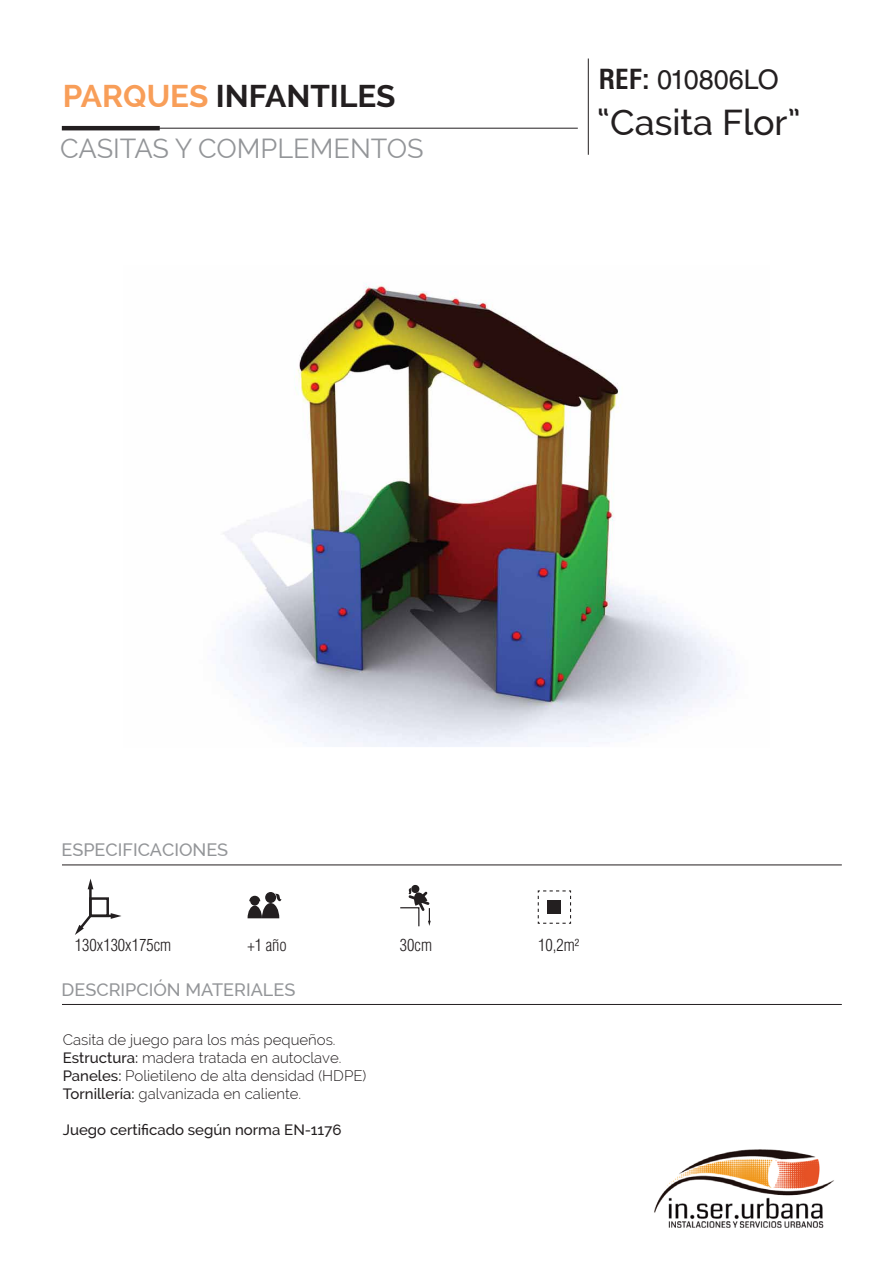
<style>
.page{position:relative;width:893px;height:1263px;background:#fff}
.page>*{position:absolute;margin:0;border:0;box-sizing:border-box;transform-origin:0 0}
.t1{font:500 36px "Raleway";color:#231f20}
.t2{font:700 31.5px "Raleway";color:#231f20}
.t3{font:27px "Raleway";color:#939598}
.t4{font:27px "Helvetica LT Std";color:#231f20}
.t5{font:500 18px "Raleway";color:#939598}
.t6{font:300 condensed 16.5px "Helvetica LT Std";color:#231f20}
.t7{font:300 15px/18px "Raleway";color:#231f20}
.t8{font:500 15px "Raleway";color:#231f20}
.s1{color:#f89e59}
.s2{font-weight:700;font-stretch:condensed}
.s3{font-weight:500}
</style>
<div class="page">
<hr style="left:62px;top:864px;width:780px;height:1px;background:#231f20">
<div style="left:89px;top:897px;width:20px;height:20px;border:2px solid #231f20"></div>
<hr style="left:89px;top:887px;width:3px;height:29px;background:#231f20">
<svg style="left:88px;top:878px;width:5px;height:11px"></svg>
<svg style="left:75px;top:912px;width:19px;height:23px"></svg>
<hr style="left:90px;top:915px;width:23px;height:2px;background:#231f20">
<svg style="left:111px;top:913px;width:10px;height:6px"></svg>
<svg style="left:248px;top:893px;width:33px;height:25px"></svg>
<svg style="left:537px;top:890px;width:35px;height:34px"></svg>
<svg style="left:400px;top:884px;width:31px;height:43px"></svg>
<hr style="left:63px;top:128px;width:515px;height:1px;background:#231f20">
<hr style="left:62px;top:126px;width:98px;height:4px;background:#231f20">
<hr style="left:588px;top:59px;width:1px;height:96px;background:#231f20">
<hr style="left:62px;top:1004px;width:780px;height:1px;background:#231f20">
<img style="left:654px;top:1149px;width:180px;height:79px">
<img style="left:221px;top:284px;width:510px;height:463px">
<h2 class="t2" style="left:63px;top:78px;width:334px"><span class="s1">PARQUES</span> INFANTILES</h2>
<h3 class="t3" style="left:60px;top:133px;width:365px">CASITAS Y COMPLEMENTOS</h3>
<h3 class="t4" style="left:599px;top:64px;width:182px"><span class="s2">REF:</span> 010806LO</h3>
<h1 class="t1" style="left:597px;top:102px;width:205px">“Casita Flor”</h1>
<p class="t5" style="left:62px;top:839px;width:168px">ESPECIFICACIONES</p>
<p class="t6" style="left:75px;top:934px;width:98px">130x130x175cm</p>
<p class="t6" style="left:248px;top:934px;width:41px">+1 año</p>
<p class="t6" style="left:400px;top:934px;width:34px">30cm</p>
<p class="t6" style="left:538px;top:934px;width:43px">10,2m²</p>
<p class="t5" style="left:62px;top:979px;width:235px">DESCRIPCIÓN MATERIALES</p>
<p class="t7" style="left:63px;top:1031px;width:305px">Casita de juego para los más pequeños.<br><span class="s3">Estructura:</span> madera tratada en autoclave.<br><span class="s3">Paneles:</span> Polietileno de alta densidad (HDPE)<br><span class="s3">Tornillería:</span> galvanizada en caliente.</p>
<p class="t8" style="left:63px;top:1121px;width:280px">Juego certificado según norma EN-1176</p>
</div>
